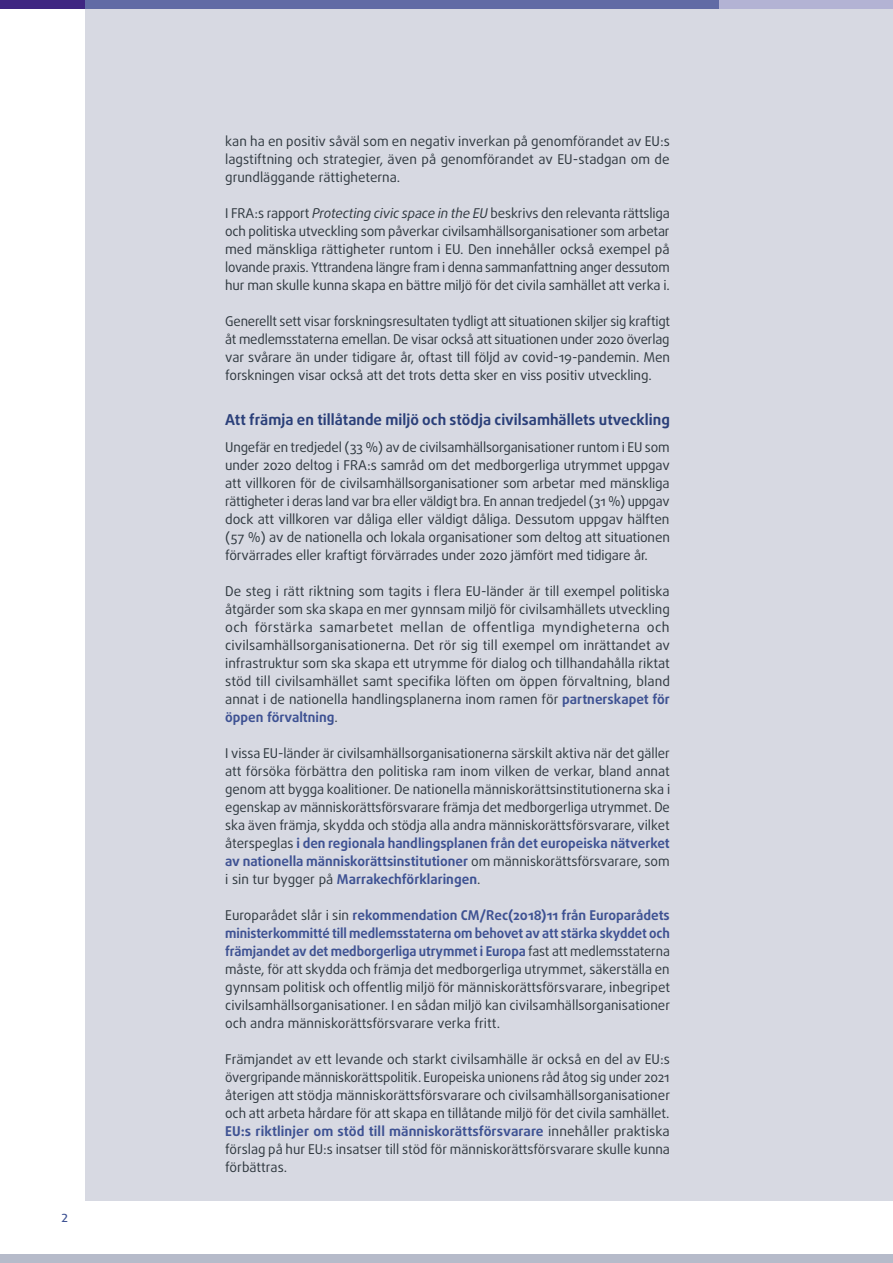
<style>
.page{position:relative;width:893px;height:1263px;background:#fff}
.page>*{position:absolute;margin:0;border:0;box-sizing:border-box;transform-origin:0 0}
.key_findings_subtitl{font:700 15px "Daxline Pro";color:#2a3f79}
.body_text{font:13.5px/18px "Daxline Pro";letter-spacing:-.005em;color:#2f383f;text-align:justify}
.t1{font:500 11.25px "Daxline Pro";color:#3e5293}
.s1{font-style:italic}
.s2{font-weight:700;color:#3e5293}
</style>
<div class="page">
<div style="left:0;top:1254px;width:893px;height:9px;background:#b6bbca"></div>
<div style="left:393px;top:0;width:500px;height:10px;background:#b3b3d4"></div>
<div style="left:85px;top:0;width:634px;height:10px;background:#616ba5"></div>
<div style="left:0;top:0;width:85px;height:9px;background:#3f2682"></div>
<div style="left:85px;top:9px;width:808px;height:1192px;background:#d7d9e2"></div>
<p class="t1" style="left:62px;top:1210px;width:8px">2</p>
<p class="body_text" style="left:225px;top:132px;width:446px">kan ha en positiv såväl som en negativ inverkan på genomförandet av EU:s lagstiftning och strategier, även på genomförandet av EU-stadgan om de grundläggande rättigheterna.</p>
<p class="body_text" style="left:225px;top:204px;width:446px">I FRA:s rapport <span class="s1">Protecting civic space in the EU</span> beskrivs den relevanta rättsliga och politiska utveckling som påverkar civilsamhällsorganisationer som arbetar med mänskliga rättigheter runtom i EU. Den innehåller också exempel på lovande praxis. Yttrandena längre fram i denna sammanfattning anger dessutom hur man skulle kunna skapa en bättre miljö för det civila samhället att verka i.</p>
<p class="body_text" style="left:225px;top:312px;width:446px">Generellt sett visar forskningsresultaten tydligt att situationen skiljer sig kraftigt åt medlemsstaterna emellan. De visar också att situationen under 2020 överlag var svårare än under tidigare år, oftast till följd av covid-19-pandemin. Men forskningen visar också att det trots detta sker en viss positiv utveckling.</p>
<h2 class="key_findings_subtitl" style="left:225px;top:409px;width:446px">Att främja en tillåtande miljö och stödja civilsamhällets utveckling</h2>
<p class="body_text" style="left:225px;top:438px;width:446px">Ungefär en tredjedel (33 %) av de civilsamhällsorganisationer runtom i EU som under 2020 deltog i FRA:s samråd om det medborgerliga utrymmet uppgav att villkoren för de civilsamhällsorganisationer som arbetar med mänskliga rättigheter i deras land var bra eller väldigt bra. En annan tredjedel (31 %) uppgav dock att villkoren var dåliga eller väldigt dåliga. Dessutom uppgav hälften (57 %) av de nationella och lokala organisationer som deltog att situationen förvärrades eller kraftigt förvärrades under 2020 jämfört med tidigare år.</p>
<p class="body_text" style="left:225px;top:582px;width:446px">De steg i rätt riktning som tagits i flera EU-länder är till exempel politiska åtgärder som ska skapa en mer gynnsam miljö för civilsamhällets utveckling och förstärka samarbetet mellan de offentliga myndigheterna och civilsamhällsorganisationerna. Det rör sig till exempel om inrättandet av infrastruktur som ska skapa ett utrymme för dialog och tillhandahålla riktat stöd till civilsamhället samt specifika löften om öppen förvaltning, bland annat i de nationella handlingsplanerna inom ramen för <span class="s2">partnerskapet för öppen förvaltning</span>.</p>
<p class="body_text" style="left:225px;top:744px;width:446px">I vissa EU-länder är civilsamhällsorganisationerna särskilt aktiva när det gäller att försöka förbättra den politiska ram inom vilken de verkar, bland annat genom att bygga koalitioner. De nationella människorättsinstitutionerna ska i egenskap av människorättsförsvarare främja det medborgerliga utrymmet. De ska även främja, skydda och stödja alla andra människorättsförsvarare, vilket återspeglas <span class="s2">i den regionala handlingsplanen från det europeiska nätverket av nationella människorättsinstitutioner</span> om människorättsförsvarare, som i sin tur bygger på <span class="s2">Marrakechförklaringen</span>.</p>
<p class="body_text" style="left:225px;top:906px;width:446px">Europarådet slår i sin <span class="s2">rekommendation CM/Rec(2018)11 från Europarådets ministerkommitté till medlemsstaterna om behovet av att stärka skyddet och främjandet av det medborgerliga utrymmet i Europa</span> fast att medlemsstaterna måste, för att skydda och främja det medborgerliga utrymmet, säkerställa en gynnsam politisk och offentlig miljö för människorättsförsvarare, inbegripet civilsamhällsorganisationer. I en sådan miljö kan civilsamhällsorganisationer och andra människorättsförsvarare verka fritt.</p>
<p class="body_text" style="left:225px;top:1050px;width:446px">Främjandet av ett levande och starkt civilsamhälle är också en del av EU:s övergripande människorättspolitik. Europeiska unionens råd åtog sig under 2021 återigen att stödja människorättsförsvarare och civilsamhällsorganisationer och att arbeta hårdare för att skapa en tillåtande miljö för det civila samhället.<br><span class="s2">EU:s riktlinjer om stöd till människorättsförsvarare</span> innehåller praktiska förslag på hur EU:s insatser till stöd för människorättsförsvarare skulle kunna förbättras.</p>
</div>
